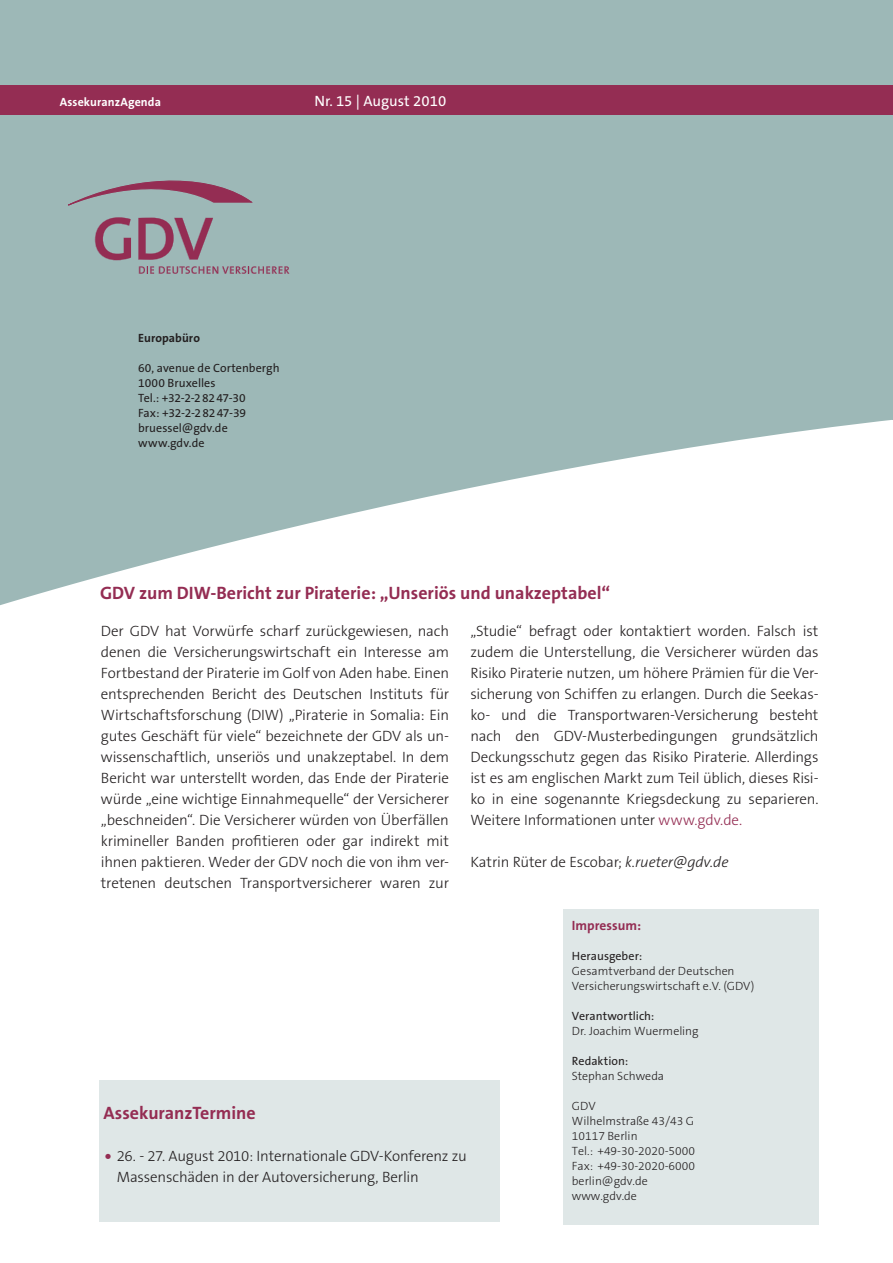
<style>
.page{position:relative;width:893px;height:1263px;background:#fff}
.page>*{position:absolute;margin:0;border:0;box-sizing:border-box;transform-origin:0 0}
.t1{font:700 18px "The Sans B7";color:#942d53}
.t2{font:300 15px/21px "The Sans B3";letter-spacing:-.01em;color:#231f20;text-align:justify}
.t3{font:15px "The Sans B5 Plain";color:#fff}
.t4{font:700 13.5px "The Sans B7";color:#942d53}
.t5{font:300 12px/15px "The Sans B3";color:#231f20}
.t6{font:12px/15px "The Sans B5 Plain";letter-spacing:.005em;color:#231f20}
.t7{font:700 12px "The Sans B7";letter-spacing:.01em;color:#fff}
.t8{font:700 12px "The Sans B7";letter-spacing:.005em;color:#231f20}
.s1{color:#942d53}
.s2{font-style:italic}
.s3{font-size:25.5px;color:#942d53}
</style>
<div class="page">
<svg style="left:0;top:0;width:893px;height:605px;fill:#9db8b7"></svg>
<div style="left:0;top:85px;width:893px;height:30px;background:#942d53"></div>
<div style="left:60px;top:170px;width:240px;height:116px;background:#9db8b7"></div>
<svg style="left:68px;top:180px;width:184px;height:26px"></svg>
<svg style="left:95px;top:217px;width:36px;height:43px"></svg>
<svg style="left:138px;top:218px;width:75px;height:42px"></svg>
<svg style="left:139px;top:266px;width:150px;height:8px"></svg>
<div style="left:563px;top:909px;width:256px;height:315px;background:#dfe7e7"></div>
<div style="left:100px;top:1080px;width:400px;height:142px;background:#dfe7e7"></div>
<p class="t7" style="left:60px;top:95px;width:103px">AssekuranzAgenda</p>
<p class="t3" style="left:314px;top:93px;width:133px">Nr. 15 | August 2010</p>
<p class="t8" style="left:138px;top:332px;width:63px">Europabüro</p>
<p class="t6" style="left:138px;top:361px;width:143px">60, avenue de Cortenbergh<br>1000 Bruxelles<br>Tel.: +32-2-28247-30<br>Fax: +32-2-28247-39 bruessel@gdv.de www.gdv.de</p>
<p class="t1" style="left:100px;top:584px;width:512px">GDV zum DIW-Bericht zur Piraterie: „Unseriös und unakzeptabel“</p>
<p class="t2" style="left:101px;top:621px;width:350px">Der GDV hat Vorwürfe scharf zurückgewiesen, nach denen die Versicherungswirtschaft ein Interesse am Fortbestand der Piraterie im Golf von Aden habe. Einen entsprechenden Bericht des Deutschen Instituts für Wirtschaftsforschung (DIW) „Piraterie in Somalia: Ein gutes Geschäft für viele“ bezeichnete der GDV als un&shy;wissenschaftlich, unseriös und unakzeptabel. In dem Bericht war unterstellt worden, das Ende der Piraterie würde „eine wichtige Einnahmequelle“ der Versicherer „beschneiden“. Die Versicherer würden von Überfällen krimineller Banden profitieren oder gar indirekt mit ihnen paktieren. Weder der GDV noch die von ihm ver&shy;tretenen deutschen Transportversicherer waren zur</p>
<p class="t2" style="left:470px;top:621px;width:350px">„Studie“ befragt oder kontaktiert worden. Falsch ist zudem die Unterstellung, die Versicherer würden das Risiko Piraterie nutzen, um höhere Prämien für die Ver&shy;sicherung von Schiffen zu erlangen. Durch die Seekas&shy;ko- und die Transportwaren-Versicherung besteht nach den GDV-Musterbedingungen grundsätzlich Deckungsschutz gegen das Risiko Piraterie. Allerdings ist es am englischen Markt zum Teil üblich, dieses Risi&shy;ko in eine sogenannte Kriegsdeckung zu separieren.<br>Weitere Informationen unter <span class="s1">www.gdv.de.</span></p>
<p class="t2" style="left:470px;top:852px;width:260px">Katrin Rüter de Escobar; <span class="s2">k.rueter@gdv.de</span></p>
<p class="t1" style="left:104px;top:1104px;width:154px">AssekuranzTermine</p>
<p class="t2" style="left:117px;top:1146px;width:352px;text-indent:-14px"><span class="s3">•</span> 26. - 27. August 2010: Internationale GDV-Konferenz zu<br>Massenschäden in der Autoversicherung, Berlin</p>
<p class="t4" style="left:572px;top:918px;width:71px">Impressum:</p>
<p class="t6" style="left:572px;top:949px;width:72px">Herausgeber:</p>
<p class="t5" style="left:572px;top:964px;width:184px">Gesamtverband der Deutschen<br>Versicherungswirtschaft e.V. (GDV)</p>
<p class="t6" style="left:572px;top:1009px;width:84px">Verantwortlich:</p>
<p class="t5" style="left:572px;top:1024px;width:128px">Dr. Joachim Wuermeling</p>
<p class="t6" style="left:572px;top:1054px;width:58px">Redaktion:</p>
<p class="t5" style="left:572px;top:1069px;width:94px">Stephan Schweda</p>
<p class="t5" style="left:572px;top:1099px;width:125px">GDV<br>Wilhelmstraße 43/43 G<br>10117 Berlin<br>Tel.: +49-30-2020-5000<br>Fax: +49-30-2020-6000 berlin@gdv.de www.gdv.de</p>
</div>
